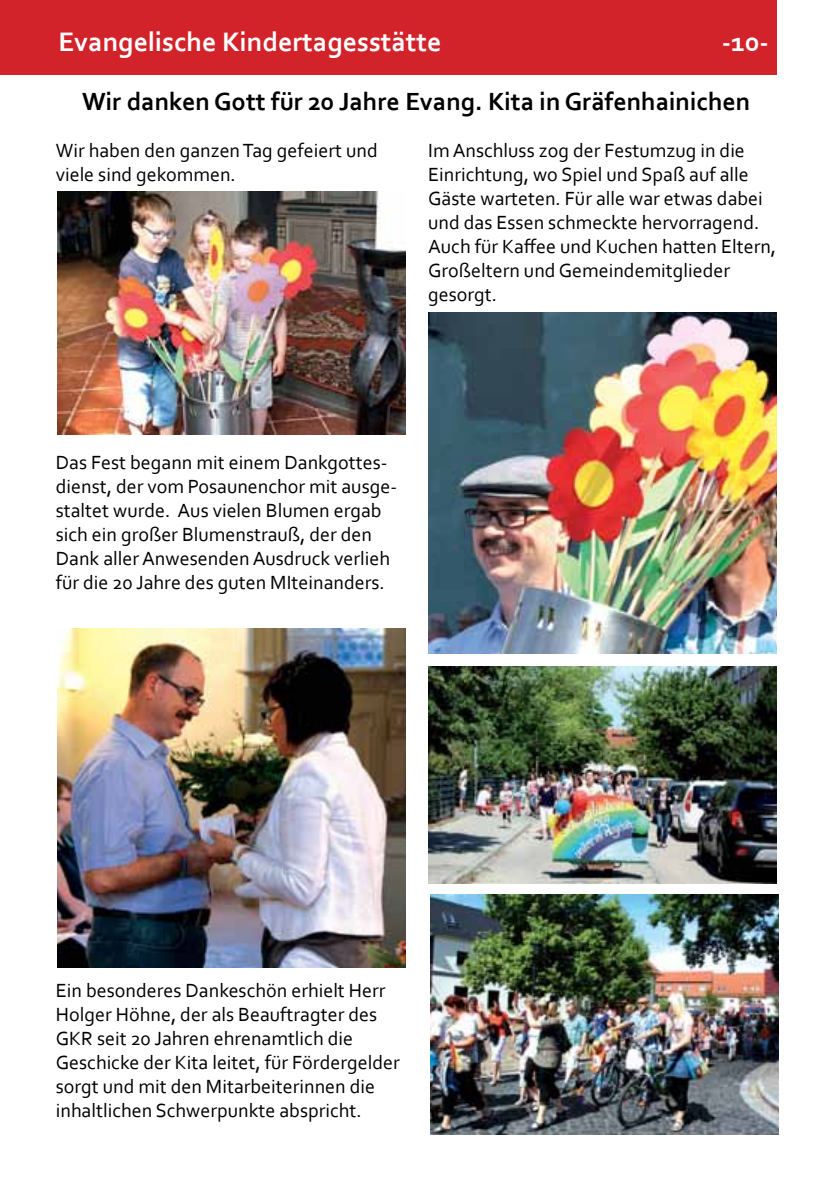
<style>
.page{position:relative;width:840px;height:1191px;background:#fff}
.page>*{position:absolute;margin:0;border:0;box-sizing:border-box;transform-origin:0 0}
.t1{font:700 28px "Corbel";color:#fff}
.Corbel_10{font:700 26px "Corbel";color:#000}
.Corbel_10-2{font:20px/24px "Corbel";color:#000}
</style>
<div class="page">
<div style="left:0;top:0;width:776px;height:75px;background:#d2232a"></div>
<img style="left:57px;top:191px;width:348px;height:243px">
<img style="left:57px;top:628px;width:348px;height:339px">
<img style="left:430px;top:894px;width:348px;height:240px">
<img style="left:428px;top:666px;width:348px;height:217px">
<img style="left:428px;top:313px;width:348px;height:340px">
<p class="t1" style="left:59px;top:24px;width:384px">Evangelische Kindertagesstätte</p>
<p class="t1" style="left:721px;top:24px;width:48px">-10-</p>
<p class="Corbel_10" style="left:82px;top:85px;width:669px">Wir danken Gott für 20 Jahre Evang. Kita in Gräfenhainichen</p>
<p class="Corbel_10-2" style="left:56px;top:138px;width:323px">Wir haben den ganzen Tag gefeiert und viele sind gekommen.</p>
<p class="Corbel_10-2" style="left:428px;top:138px;width:349px">Im Anschluss zog der Festumzug in die Einrichtung, wo Spiel und Spaß auf alle Gäste warteten. Für alle war etwas dabei und das Essen schmeckte hervorragend.<br>Auch für Kaffee und Kuchen hatten Eltern, Großeltern und Gemeindemitglieder gesorgt.</p>
<p class="Corbel_10-2" style="left:56px;top:450px;width:342px">Das Fest begann mit einem Dankgottes&shy;dienst, der vom Posaunenchor mit ausge&shy;staltet wurde. Aus vielen Blumen ergab sich ein großer Blumenstrauß, der den Dank aller Anwesenden Ausdruck verlieh für die 20 Jahre des guten MIteinanders.</p>
<p class="Corbel_10-2" style="left:56px;top:978px;width:345px">Ein besonderes Dankeschön erhielt Herr Holger Höhne, der als Beauftragter des GKR seit 20 Jahren ehrenamtlich die Geschicke der Kita leitet, für Fördergelder sorgt und mit den Mitarbeiterinnen die inhaltlichen Schwerpunkte abspricht.</p>
</div>
